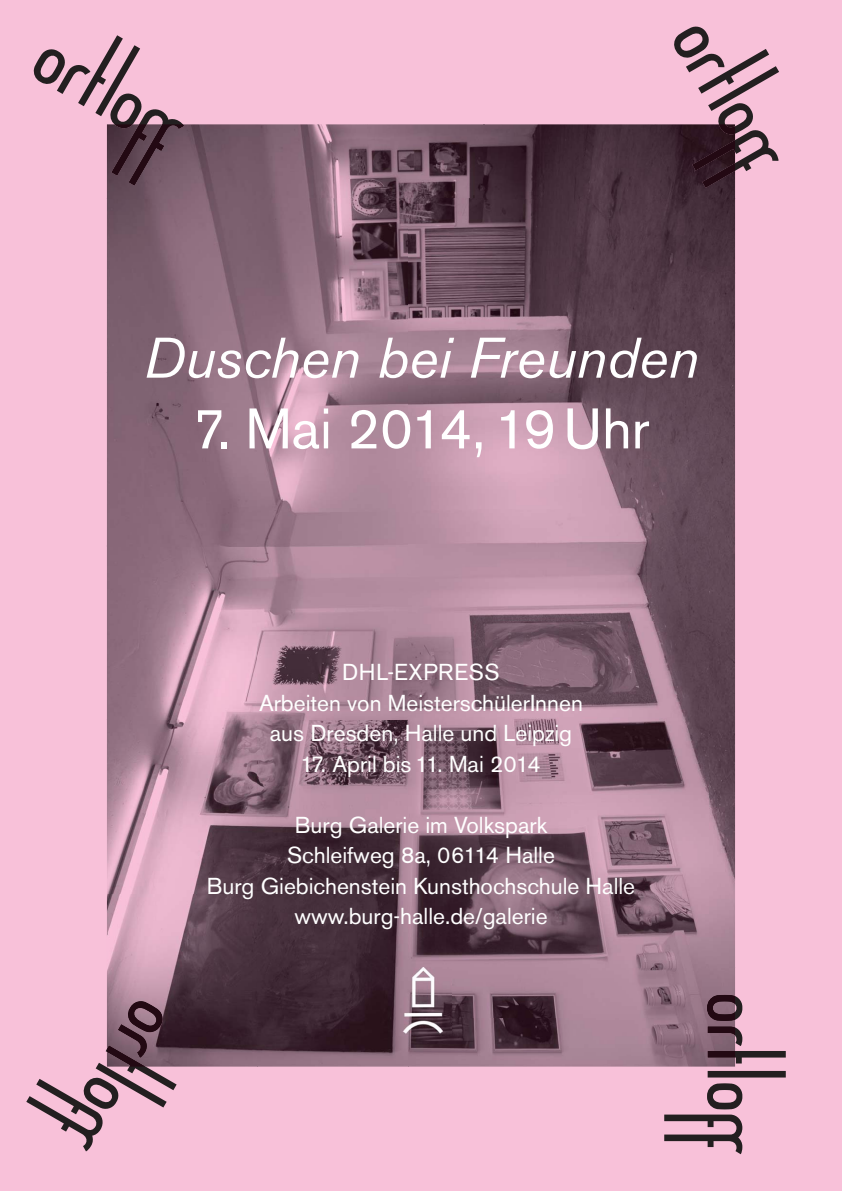
<style>
.page{position:relative;width:842px;height:1191px;background:#f8c1d9}
.page>*{position:absolute;margin:0;border:0;box-sizing:border-box;transform-origin:0 0}
.t1{font:italic 56.6px "Akzidenz Grotesk BE";color:#fff}
.t2{font:56.6px "Berthold Akzidenz Grotesk BE Till";color:#fff}
.t3{font:22.9px/30.5px "Berthold Akzidenz Grotesk BE Till";color:#fff;text-align:center}
</style>
<div class="page">
<svg style="left:33px;top:35px;width:151px;height:151px"></svg>
<svg style="left:673px;top:25px;width:106px;height:163px"></svg>
<svg style="left:664px;top:995px;width:122px;height:159px"></svg>
<svg style="left:26px;top:1000px;width:151px;height:151px"></svg>
<img style="left:107px;top:199px;width:301px;height:868px">
<img style="left:107px;top:124px;width:628px;height:75px">
<img style="left:408px;top:1017px;width:327px;height:50px">
<img style="left:408px;top:199px;width:327px;height:768px">
<img style="left:452px;top:967px;width:283px;height:50px">
<img style="left:111px;top:124px;width:73px;height:62px">
<img style="left:692px;top:124px;width:43px;height:64px">
<img style="left:707px;top:995px;width:28px;height:63px">
<img style="left:107px;top:1001px;width:57px;height:66px">
<img style="left:397px;top:967px;width:55px;height:68px">
<h1 class="t1" style="left:143px;top:330px;width:557px">Duschen bei Freunden</h1>
<h1 class="t2" style="left:193px;top:401px;width:458px">7. Mai 2014, 19 Uhr</h1>
<p class="t3" style="left:259px;top:659px;width:325px">DHL-EXPRESS<br>Arbeiten von MeisterschülerInnen aus Dresden, Halle und Leipzig</p>
<p class="t3" style="left:301px;top:751px;width:241px">17. April bis 11. Mai 2014</p>
<p class="t3" style="left:207px;top:812px;width:430px">Burg Galerie im Volkspark<br>Schleifweg 8a, 06114 Halle<br>Burg Giebichenstein Kunsthochschule Halle www.burg-halle.de/galerie</p>
</div>
